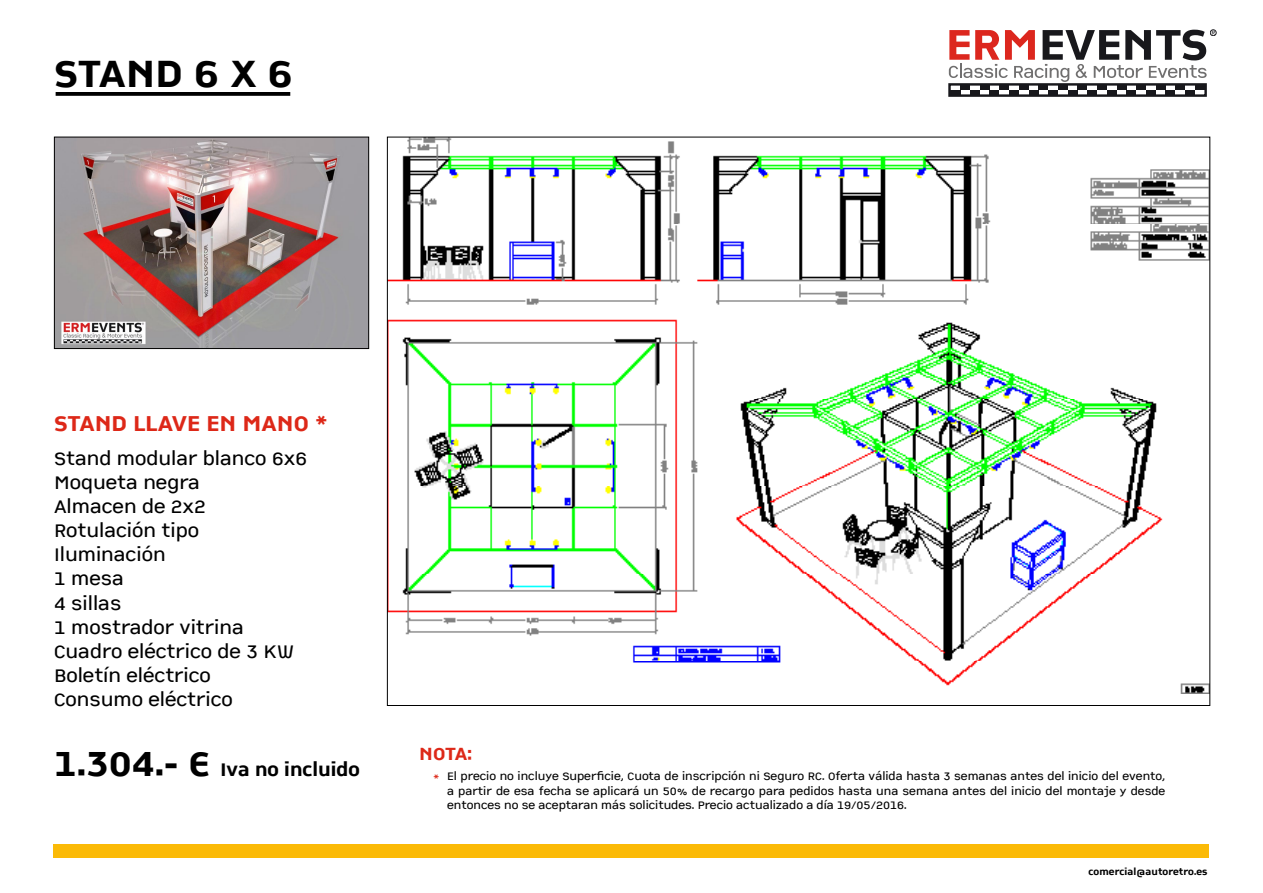
<style>
.page{position:relative;width:1263px;height:893px;background:#fff}
.page>*{position:absolute;margin:0;border:0;box-sizing:border-box;transform-origin:0 0}
.t1{font:41.85px "CP Company TT Bold";letter-spacing:-.005em;color:#000}
.t2{font:23.85px "CP Company TT Bold";color:#dd2818}
.t3{font:20.1px/24.2px "CP Company TT Regular";color:#000}
.t4{font:20.1px "CP Company TT Bold";color:#000}
.t5{font:19.5px "CP Company TT Bold";color:#dd2818}
.t6{font:12px/14.4px "CP Company TT Regular";color:#000;text-align:justify}
.t7{font:12px "CP Company TT Regular";color:#dd2818}
.t8{font:10.2px "CP Company TT Bold";letter-spacing:.01em;color:#000}
.s1{font-size:38.4px}
</style>
<div class="page">
<div style="left:950px;top:90px;width:10px;height:6px;background:#18181c"></div>
<div style="left:960px;top:84px;width:10px;height:6px;background:#18181c"></div>
<div style="left:970px;top:90px;width:10px;height:6px;background:#18181c"></div>
<div style="left:980px;top:84px;width:9px;height:6px;background:#18181c"></div>
<div style="left:989px;top:90px;width:10px;height:6px;background:#18181c"></div>
<div style="left:999px;top:84px;width:10px;height:6px;background:#18181c"></div>
<div style="left:1009px;top:90px;width:10px;height:6px;background:#18181c"></div>
<div style="left:1019px;top:85px;width:9px;height:5px;background:#18181c"></div>
<div style="left:1028px;top:90px;width:10px;height:6px;background:#18181c"></div>
<div style="left:1038px;top:85px;width:10px;height:5px;background:#18181c"></div>
<div style="left:1048px;top:90px;width:10px;height:6px;background:#18181c"></div>
<div style="left:1058px;top:84px;width:10px;height:6px;background:#18181c"></div>
<div style="left:1068px;top:90px;width:10px;height:6px;background:#18181c"></div>
<div style="left:1077px;top:85px;width:10px;height:5px;background:#18181c"></div>
<div style="left:1087px;top:90px;width:10px;height:6px;background:#18181c"></div>
<div style="left:1097px;top:85px;width:10px;height:5px;background:#18181c"></div>
<div style="left:1107px;top:90px;width:10px;height:6px;background:#18181c"></div>
<div style="left:1117px;top:85px;width:9px;height:5px;background:#18181c"></div>
<div style="left:1126px;top:90px;width:10px;height:6px;background:#18181c"></div>
<div style="left:1136px;top:85px;width:10px;height:5px;background:#18181c"></div>
<div style="left:1146px;top:90px;width:10px;height:6px;background:#18181c"></div>
<div style="left:1156px;top:85px;width:9px;height:5px;background:#18181c"></div>
<div style="left:1165px;top:90px;width:10px;height:6px;background:#18181c"></div>
<div style="left:1175px;top:85px;width:10px;height:5px;background:#18181c"></div>
<div style="left:1185px;top:90px;width:10px;height:6px;background:#18181c"></div>
<div style="left:1195px;top:85px;width:10px;height:5px;background:#18181c"></div>
<div style="left:948px;top:83px;width:259px;height:14px;border:2px solid #18181c"></div>
<svg style="left:949px;top:30px;width:267px;height:52px"></svg>
<div style="left:54px;top:844px;width:1155px;height:14px;background:#fbba07"></div>
<img style="left:56px;top:139px;width:311px;height:208px">
<div style="left:54px;top:137px;width:315px;height:212px;border:1px solid #000"></div>
<svg style="left:56px;top:92px;width:234px;height:4px"></svg>
<img style="left:389px;top:139px;width:819px;height:554px">
<p class="t1" style="left:54px;top:48px;width:241px">STAND 6 X 6</p>
<p class="t2" style="left:54px;top:409px;width:275px">STAND LLAVE EN MANO *</p>
<p class="t3" style="left:54px;top:447px;width:255px">Stand modular blanco 6x6<br>Moqueta negra<br>Almacen de 2x2<br>Rotulación tipo<br>Iluminación<br>1 mesa<br>4 sillas<br>1 mostrador vitrina<br>Cuadro eléctrico de 3 KW<br>Boletín eléctrico<br>Consumo eléctrico</p>
<p class="t4" style="left:54px;top:757px;width:307px"><span class="s1">1.304.- €</span> Iva no incluido</p>
<p class="t5" style="left:419px;top:741px;width:54px">NOTA:</p>
<p class="t7" style="left:433px;top:771px;width:8px">*</p>
<p class="t6" style="left:447px;top:770px;width:720px">El precio no incluye Superficie, Cuota de inscripción ni Seguro RC. Oferta válida hasta 3 semanas antes del inicio del evento, a partir de esa fecha se aplicará un 50% de recargo para pedidos hasta una semana antes del inicio del montaje y desde entonces no se aceptaran más solicitudes. Precio actualizado a día 19/05/2016.</p>
<p class="t8" style="left:1088px;top:866px;width:121px">comercial@autoretro.es</p>
</div>
